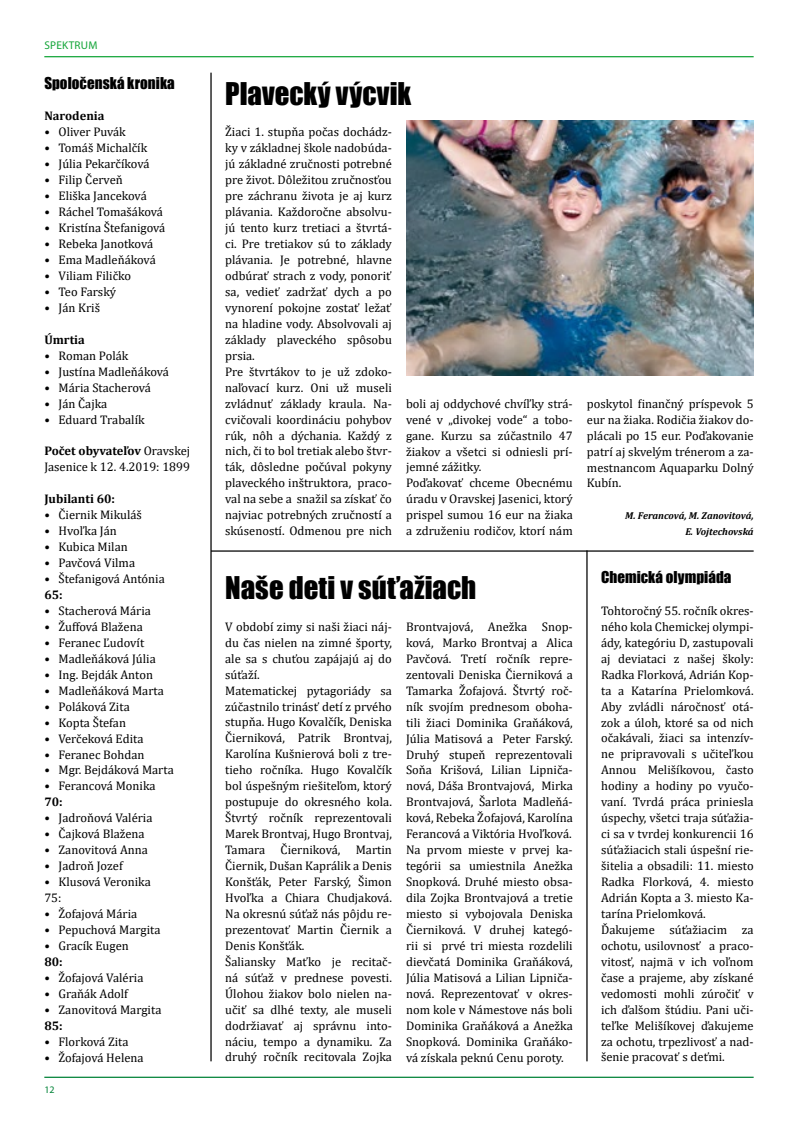
<style>
.page{position:relative;width:798px;height:1134px;background:#fff}
.page>*{position:absolute;margin:0;border:0;box-sizing:border-box;transform-origin:0 0}
.t1{font:28.75px "Impact";color:#000}
.t2{font:15px "Impact";letter-spacing:.005em;color:#000}
.t3{font:12.5px/16px "Cambria";color:#000}
.t4{font:700 12.5px "Cambria";color:#000}
.t5{font:11.25px "Myriad Pro";letter-spacing:.02em;color:#13a538}
.t6{font:italic 700 10px/16px "Cambria";letter-spacing:-.005em;color:#000;text-align:right}
.t7{font:10px "Myriad Pro";color:#008237}
.s1{font-weight:700}
</style>
<div class="page">
<hr style="left:44px;top:56px;width:709px;height:1px;background:#13a538">
<hr style="left:44px;top:1077px;width:709px;height:1px;background:#008237">
<img style="left:406px;top:120px;width:347px;height:256px">
<hr style="left:210px;top:73px;width:1px;height:988px;background:#000">
<hr style="left:211px;top:550px;width:542px;height:2px;background:#000">
<hr style="left:586px;top:550px;width:1px;height:511px;background:#000">
<p class="t5" style="left:44px;top:39px;width:54px">SPEKTRUM</p>
<p class="t2" style="left:44px;top:71px;width:132px">Spoločenská kronika</p>
<p class="t4" style="left:44px;top:107px;width:62px">Narodenia</p>
<p class="t3" style="left:44px;top:124px;width:83px">• Oliver Puvák</p>
<p class="t3" style="left:44px;top:140px;width:104px">• Tomáš Michalčík</p>
<p class="t3" style="left:44px;top:156px;width:107px">• Júlia Pekarčíková</p>
<p class="t3" style="left:44px;top:172px;width:80px">• Filip Červeň</p>
<p class="t3" style="left:44px;top:188px;width:104px">• Eliška Janceková</p>
<p class="t3" style="left:44px;top:204px;width:120px">• Ráchel Tomašáková</p>
<p class="t3" style="left:44px;top:220px;width:122px">• Kristína Štefanigová</p>
<p class="t3" style="left:44px;top:236px;width:110px">• Rebeka Janotková</p>
<p class="t3" style="left:44px;top:252px;width:113px">• Ema Madleňáková</p>
<p class="t3" style="left:44px;top:268px;width:88px">• Viliam Filičko</p>
<p class="t3" style="left:44px;top:284px;width:73px">• Teo Farský</p>
<p class="t3" style="left:44px;top:300px;width:57px">• Ján Kriš</p>
<p class="t4" style="left:44px;top:331px;width:42px">Úmrtia</p>
<p class="t3" style="left:44px;top:347px;width:86px">• Roman Polák</p>
<p class="t3" style="left:44px;top:363px;width:126px">• Justína Madleňáková</p>
<p class="t3" style="left:44px;top:379px;width:108px">• Mária Stacherová</p>
<p class="t3" style="left:44px;top:395px;width:64px">• Ján Čajka</p>
<p class="t3" style="left:44px;top:411px;width:102px">• Eduard Trabalík</p>
<p class="t3" style="left:44px;top:443px;width:147px"><span class="s1">Počet obyvateľov</span> Oravskej<br>Jasenice k 12. 4.2019: 1899</p>
<p class="t4" style="left:44px;top:490px;width:72px">Jubilanti 60:</p>
<p class="t3" style="left:44px;top:507px;width:99px">• Čiernik Mikuláš</p>
<p class="t3" style="left:44px;top:523px;width:74px">• Hvoľka Ján</p>
<p class="t3" style="left:44px;top:539px;width:85px">• Kubica Milan</p>
<p class="t3" style="left:44px;top:555px;width:92px">• Pavčová Vilma</p>
<p class="t3" style="left:44px;top:571px;width:122px">• Štefanigová Antónia</p>
<p class="t4" style="left:44px;top:586px;width:20px">65:</p>
<p class="t3" style="left:44px;top:603px;width:108px">• Stacherová Mária</p>
<p class="t3" style="left:44px;top:619px;width:100px">• Žuffová Blažena</p>
<p class="t3" style="left:44px;top:634px;width:101px">• Feranec Ľudovít</p>
<p class="t3" style="left:44px;top:650px;width:113px">• Madleňáková Júlia</p>
<p class="t3" style="left:44px;top:666px;width:110px">• Ing. Bejdák Anton</p>
<p class="t3" style="left:44px;top:682px;width:121px">• Madleňáková Marta</p>
<p class="t3" style="left:44px;top:698px;width:87px">• Poláková Zita</p>
<p class="t3" style="left:44px;top:714px;width:83px">• Kopta Štefan</p>
<p class="t3" style="left:44px;top:730px;width:101px">• Verčeková Edita</p>
<p class="t3" style="left:44px;top:746px;width:102px">• Feranec Bohdan</p>
<p class="t3" style="left:44px;top:762px;width:131px">• Mgr. Bejdáková Marta</p>
<p class="t3" style="left:44px;top:778px;width:113px">• Ferancová Monika</p>
<p class="t4" style="left:44px;top:793px;width:20px">70:</p>
<p class="t3" style="left:44px;top:810px;width:110px">• Jadroňová Valéria</p>
<p class="t3" style="left:44px;top:826px;width:102px">• Čajková Blažena</p>
<p class="t3" style="left:44px;top:842px;width:105px">• Zanovitová Anna</p>
<p class="t3" style="left:44px;top:858px;width:80px">• Jadroň Jozef</p>
<p class="t3" style="left:44px;top:874px;width:108px">• Klusová Veronika<br>75:</p>
<p class="t3" style="left:44px;top:906px;width:94px">• Žofajová Mária</p>
<p class="t3" style="left:44px;top:922px;width:118px">• Pepuchová Margita</p>
<p class="t3" style="left:44px;top:938px;width:86px">• Gracík Eugen</p>
<p class="t4" style="left:44px;top:953px;width:20px">80:</p>
<p class="t3" style="left:44px;top:969px;width:101px">• Žofajová Valéria</p>
<p class="t3" style="left:44px;top:985px;width:85px">• Graňák Adolf</p>
<p class="t3" style="left:44px;top:1001px;width:119px">• Zanovitová Margita</p>
<p class="t4" style="left:44px;top:1016px;width:20px">85:</p>
<p class="t3" style="left:44px;top:1033px;width:86px">• Florková Zita</p>
<p class="t3" style="left:44px;top:1049px;width:101px">• Žofajová Helena</p>
<p class="t7" style="left:44px;top:1084px;width:12px">12</p>
<h1 class="t1" style="left:225px;top:71px;width:187px">Plavecký výcvik</h1>
<p class="t3" style="left:225px;top:124px;width:168px">Žiaci 1. stupňa počas dochádz&shy;ky v základnej škole nadobúda&shy;jú základné zručnosti potrebné pre život. Dôležitou zručnosťou pre záchranu života je aj kurz plávania. Každoročne absolvu&shy;jú tento kurz tretiaci a štvrtá&shy;ci. Pre tretiakov sú to základy plávania. Je potrebné, hlavne odbúrať strach z vody, ponoriť sa, vedieť zadržať dych a po vynorení pokojne zostať ležať na hladine vody. Absolvovali aj základy plaveckého spôsobu prsia.<br>Pre štvrtákov to je už zdoko&shy;naľovací kurz. Oni už museli zvládnuť základy kraula. Na&shy;cvičovali koordináciu pohybov rúk, nôh a dýchania. Každý z nich, či to bol tretiak alebo štvr&shy;ták, dôsledne počúval pokyny plaveckého inštruktora, praco&shy;val na sebe a snažil sa získať čo najviac potrebných zručností a skúseností. Odmenou pre nich</p>
<p class="t3" style="left:406px;top:395px;width:168px">boli aj oddychové chvíľky strá&shy;vené v „divokej vode“ a tobo&shy;gane. Kurzu sa zúčastnilo 47 žiakov a všetci si odniesli prí&shy;jemné zážitky.<br>Poďakovať chceme Obecnému úradu v Oravskej Jasenici, ktorý prispel sumou 16 eur na žiaka a združeniu rodičov, ktorí nám</p>
<p class="t3" style="left:586px;top:395px;width:168px;text-align:justify">poskytol finančný príspevok 5 eur na žiaka. Rodičia žiakov do&shy;plácali po 15 eur. Poďakovanie patrí aj skvelým trénerom a za&shy;mestnancom Aquaparku Dolný Kubín.</p>
<p class="t6" style="left:625px;top:507px;width:130px">M. Ferancová, M. Zanovitová,<br>E. Vojtechovská</p>
<h1 class="t1" style="left:225px;top:565px;width:252px">Naše deti v súťažiach</h1>
<p class="t3" style="left:225px;top:618px;width:168px">V období zimy si naši žiaci náj&shy;du čas nielen na zimné športy, ale sa s chuťou zapájajú aj do súťaží.<br>Matematickej pytagoriády sa zúčastnilo trinásť detí z prvého stupňa. Hugo Kovalčík, Deniska<br>Čierniková, Patrik Brontvaj,<br>Karolína Kušnierová boli z tre&shy;tieho ročníka. Hugo Kovalčík bol úspešným riešiteľom, ktorý postupuje do okresného kola.<br>Štvrtý ročník reprezentovali<br>Marek Brontvaj, Hugo Brontvaj,<br>Tamara Čierniková, Martin<br>Čiernik, Dušan Kaprálik a Denis<br>Konšťák, Peter Farský, Šimon<br>Hvoľka a Chiara Chudjaková.<br>Na okresnú súťaž nás pôjdu re&shy;prezentovať Martin Čiernik a<br>Denis Konšťák.<br>Šaliansky Maťko je recitač&shy;ná súťaž v prednese povesti.<br>Úlohou žiakov bolo nielen na&shy;učiť sa dlhé texty, ale museli dodržiavať aj správnu into&shy;náciu, tempo a dynamiku. Za druhý ročník recitovala Zojka</p>
<p class="t3" style="left:406px;top:619px;width:168px;text-align:justify">Brontvajová, Anežka Snop&shy;ková, Marko Brontvaj a Alica Pavčová. Tretí ročník repre&shy;zentovali Deniska Čierniková a Tamarka Žofajová. Štvrtý roč&shy;ník svojím prednesom oboha&shy;tili žiaci Dominika Graňáková, Júlia Matisová a Peter Farský.<br>Druhý stupeň reprezentovali Soňa Krišová, Lilian Lipniča&shy;nová, Dáša Brontvajová, Mirka Brontvajová, Šarlota Madleňá&shy;ková, Rebeka Žofajová, Karolína Ferancová a Viktória Hvoľková.<br>Na prvom mieste v prvej ka&shy;tegórii sa umiestnila Anežka Snopková. Druhé miesto obsa&shy;dila Zojka Brontvajová a tretie miesto si vybojovala Deniska Čierniková. V druhej kategó&shy;rii si prvé tri miesta rozdelili dievčatá Dominika Graňáková, Júlia Matisová a Lilian Lipniča&shy;nová. Reprezentovať v okres&shy;nom kole v Námestove nás boli Dominika Graňáková a Anežka Snopková. Dominika Graňáko&shy;vá získala peknú Cenu poroty.</p>
<p class="t2" style="left:601px;top:565px;width:132px">Chemická olympiáda</p>
<p class="t3" style="left:601px;top:602px;width:154px">Tohtoročný 55. ročník okres&shy;ného kola Chemickej olympi&shy;ády, kategóriu D, zastupovali aj deviataci z našej školy:<br>Radka Florková, Adrián Kop&shy;ta a Katarína Prielomková.<br>Aby zvládli náročnosť otá&shy;zok a úloh, ktoré sa od nich očakávali, žiaci sa intenzív&shy;ne pripravovali s učiteľkou<br>Annou Melišíkovou, často hodiny a hodiny po vyučo&shy;vaní. Tvrdá práca priniesla úspechy, všetci traja súťažia&shy;ci sa v tvrdej konkurencii 16 súťažiacich stali úspešní rie&shy;šitelia a obsadili: 11. miesto<br>Radka Florková, 4. miesto<br>Adrián Kopta a 3. miesto Ka&shy;tarína Prielomková.<br>Ďakujeme súťažiacim za ochotu, usilovnosť a praco&shy;vitosť, najmä v ich voľnom čase a prajeme, aby získané vedomosti mohli zúročiť v ich ďalšom štúdiu. Pani uči&shy;teľke Melišíkovej ďakujeme za ochotu, trpezlivosť a nad&shy;šenie pracovať s deťmi.</p>
</div>
